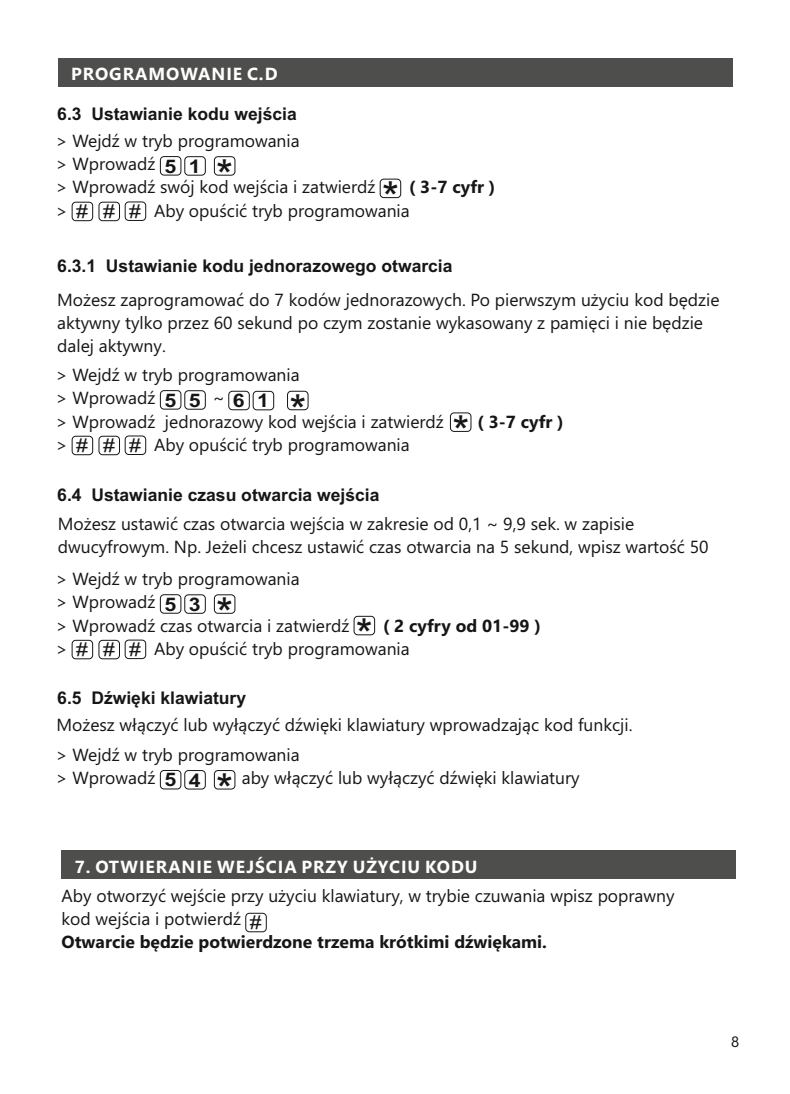
<style>
.page{position:relative;width:790px;height:1094px;background:#fff}
.page>*{position:absolute;margin:0;border:0;box-sizing:border-box;transform-origin:0 0}
.t1{font:43.5px "Arial";color:#151616}
.t2{font:18.75px "Arial";color:#151616;scale:1.14 1}
.t3{font:700 18.75px "Arial";color:#151616;scale:1.14 1}
.t4{font:17.5px/23.2px "Segoe UI";color:#151616}
.t5{font:700 17.5px "Arial";color:#151616}
.t6{font:700 17.5px "Segoe UI";color:#151616}
.t7{font:700 17.5px "Segoe UI";letter-spacing:.055em;color:#fff}
.t8{font:15px "Segoe UI";color:#151616}
</style>
<div class="page">
<div style="left:125px;top:202px;width:21px;height:19px;border:1px solid #151616;border-radius:4px"></div>
<div style="left:160px;top:156px;width:21px;height:19px;border:1px solid #151616;border-radius:4px"></div>
<div style="left:184px;top:156px;width:21px;height:19px;border:1px solid #151616;border-radius:4px"></div>
<div style="left:214px;top:156px;width:21px;height:19px;border:1px solid #151616;border-radius:4px"></div>
<div style="left:379px;top:179px;width:22px;height:19px;border:1px solid #151616;border-radius:4px"></div>
<div style="left:99px;top:202px;width:21px;height:19px;border:1px solid #151616;border-radius:4px"></div>
<div style="left:72px;top:202px;width:21px;height:19px;border:1px solid #151616;border-radius:4px"></div>
<div style="left:125px;top:640px;width:21px;height:19px;border:1px solid #151616;border-radius:4px"></div>
<div style="left:160px;top:594px;width:21px;height:19px;border:1px solid #151616;border-radius:4px"></div>
<div style="left:184px;top:594px;width:21px;height:19px;border:1px solid #151616;border-radius:4px"></div>
<div style="left:214px;top:594px;width:21px;height:19px;border:1px solid #151616;border-radius:4px"></div>
<div style="left:353px;top:616px;width:21px;height:19px;border:1px solid #151616;border-radius:4px"></div>
<div style="left:99px;top:640px;width:21px;height:19px;border:1px solid #151616;border-radius:4px"></div>
<div style="left:72px;top:640px;width:21px;height:19px;border:1px solid #151616;border-radius:4px"></div>
<div style="left:160px;top:770px;width:21px;height:19px;border:1px solid #151616;border-radius:4px"></div>
<div style="left:184px;top:770px;width:21px;height:19px;border:1px solid #151616;border-radius:4px"></div>
<div style="left:214px;top:770px;width:21px;height:19px;border:1px solid #151616;border-radius:4px"></div>
<div style="left:58px;top:58px;width:673px;height:28px;background:#4e4e4d"></div>
<div style="left:125px;top:436px;width:21px;height:19px;border:1px solid #151616;border-radius:4px"></div>
<div style="left:160px;top:390px;width:21px;height:19px;border:1px solid #151616;border-radius:4px"></div>
<div style="left:184px;top:390px;width:21px;height:19px;border:1px solid #151616;border-radius:4px"></div>
<div style="left:287px;top:391px;width:21px;height:19px;border:1px solid #151616;border-radius:4px"></div>
<div style="left:450px;top:413px;width:21px;height:19px;border:1px solid #151616;border-radius:4px"></div>
<div style="left:99px;top:436px;width:21px;height:19px;border:1px solid #151616;border-radius:4px"></div>
<div style="left:72px;top:436px;width:21px;height:19px;border:1px solid #151616;border-radius:4px"></div>
<div style="left:228px;top:391px;width:21px;height:19px;border:1px solid #151616;border-radius:4px"></div>
<div style="left:253px;top:391px;width:21px;height:19px;border:1px solid #151616;border-radius:4px"></div>
<div style="left:62px;top:850px;width:673px;height:29px;background:#4e4e4d"></div>
<div style="left:245px;top:913px;width:21px;height:19px;border:1px solid #151616;border-radius:4px"></div>
<p class="t7" style="left:71px;top:67px;width:208px">PROGRAMOWANIE C.D</p>
<p class="t5" style="left:57px;top:108px;width:241px">6.3 Ustawianie kodu wejścia</p>
<p class="t4" style="left:56px;top:131px;width:321px">&gt; Wejdź w tryb programowania<br>&gt; Wprowadź<br>&gt; Wprowadź swój kod wejścia i zatwierdź</p>
<p class="t3" style="left:164px;top:159px;width:33px">5 1</p>
<h1 class="t1" style="left:216px;top:159px;width:18px">*</h1>
<h1 class="t1" style="left:382px;top:181px;width:18px">*</h1>
<p class="t6" style="left:409px;top:181px;width:88px">( 3-7 cyfr )</p>
<p class="t4" style="left:56px;top:201px;width:13px">&gt;</p>
<p class="t4" style="left:154px;top:201px;width:257px">Aby opuścić tryb programowania</p>
<p class="t2" style="left:129px;top:204px;width:12px">#</p>
<p class="t2" style="left:76px;top:204px;width:35px"># #</p>
<p class="t5" style="left:57px;top:259px;width:396px">6.3.1 Ustawianie kodu jednorazowego otwarcia</p>
<p class="t4" style="left:57px;top:290px;width:663px">Możesz zaprogramować do 7 kodów jednorazowych. Po pierwszym użyciu kod będzie aktywny tylko przez 60 sekund po czym zostanie wykasowany z pamięci i nie będzie dalej aktywny.</p>
<p class="t3" style="left:233px;top:394px;width:33px">6 1</p>
<p class="t4" style="left:56px;top:365px;width:245px">&gt; Wejdź w tryb programowania &gt; Wprowadź</p>
<p class="t3" style="left:164px;top:393px;width:33px">5 5</p>
<h1 class="t1" style="left:289px;top:394px;width:18px">*</h1>
<p class="t4" style="left:56px;top:388px;width:389px;text-indent:157px">~<br>&gt; Wprowadź jednorazowy kod wejścia i zatwierdź</p>
<p class="t6" style="left:477px;top:415px;width:88px">( 3-7 cyfr )</p>
<h1 class="t1" style="left:452px;top:415px;width:18px">*</h1>
<p class="t4" style="left:56px;top:435px;width:13px">&gt;</p>
<p class="t4" style="left:154px;top:435px;width:257px">Aby opuścić tryb programowania</p>
<p class="t2" style="left:129px;top:438px;width:12px">#</p>
<p class="t2" style="left:76px;top:439px;width:35px"># #</p>
<p class="t5" style="left:57px;top:488px;width:323px">6.4 Ustawianie czasu otwarcia wejścia</p>
<p class="t4" style="left:58px;top:514px;width:652px">Możesz ustawić czas otwarcia wejścia w zakresie od 0,1 ~ 9,9 sek. w zapisie dwucyfrowym. Np. Jeżeli chcesz ustawić czas otwarcia na 5 sekund, wpisz wartość 50</p>
<p class="t4" style="left:56px;top:569px;width:295px">&gt; Wejdź w tryb programowania<br>&gt; Wprowadź<br>&gt; Wprowadź czas otwarcia i zatwierdź</p>
<p class="t3" style="left:164px;top:597px;width:33px">5 3</p>
<h1 class="t1" style="left:216px;top:597px;width:18px">*</h1>
<h1 class="t1" style="left:356px;top:618px;width:18px">*</h1>
<p class="t6" style="left:383px;top:619px;width:159px">( 2 cyfry od 01-99 )</p>
<p class="t4" style="left:56px;top:639px;width:13px">&gt;</p>
<p class="t4" style="left:154px;top:639px;width:257px">Aby opuścić tryb programowania</p>
<p class="t2" style="left:129px;top:642px;width:12px">#</p>
<p class="t2" style="left:76px;top:643px;width:35px"># #</p>
<p class="t5" style="left:57px;top:692px;width:190px">6.5 Dźwięki klawiatury</p>
<p class="t4" style="left:56px;top:745px;width:245px">&gt; Wejdź w tryb programowania &gt; Wprowadź</p>
<p class="t4" style="left:56px;top:715px;width:577px">Możesz włączyć lub wyłączyć dźwięki klawiatury wprowadzając kod funkcji.</p>
<p class="t4" style="left:241px;top:768px;width:339px">aby włączyć lub wyłączyć dźwięki klawiatury</p>
<p class="t3" style="left:164px;top:773px;width:33px">5 4</p>
<h1 class="t1" style="left:216px;top:773px;width:18px">*</h1>
<p class="t7" style="left:75px;top:860px;width:404px">7. OTWIERANIE WEJŚCIA PRZY UŻYCIU KODU</p>
<p class="t4" style="left:61px;top:886px;width:614px">Aby otworzyć wejście przy użyciu klawiatury, w trybie czuwania wpisz poprawny kod wejścia i potwierdź</p>
<p class="t6" style="left:61px;top:936px;width:486px">Otwarcie będzie potwierdzone trzema krótkimi dźwiękami.</p>
<p class="t2" style="left:250px;top:915px;width:12px">#</p>
<p class="t8" style="left:730px;top:1035px;width:10px">8</p>
</div>
